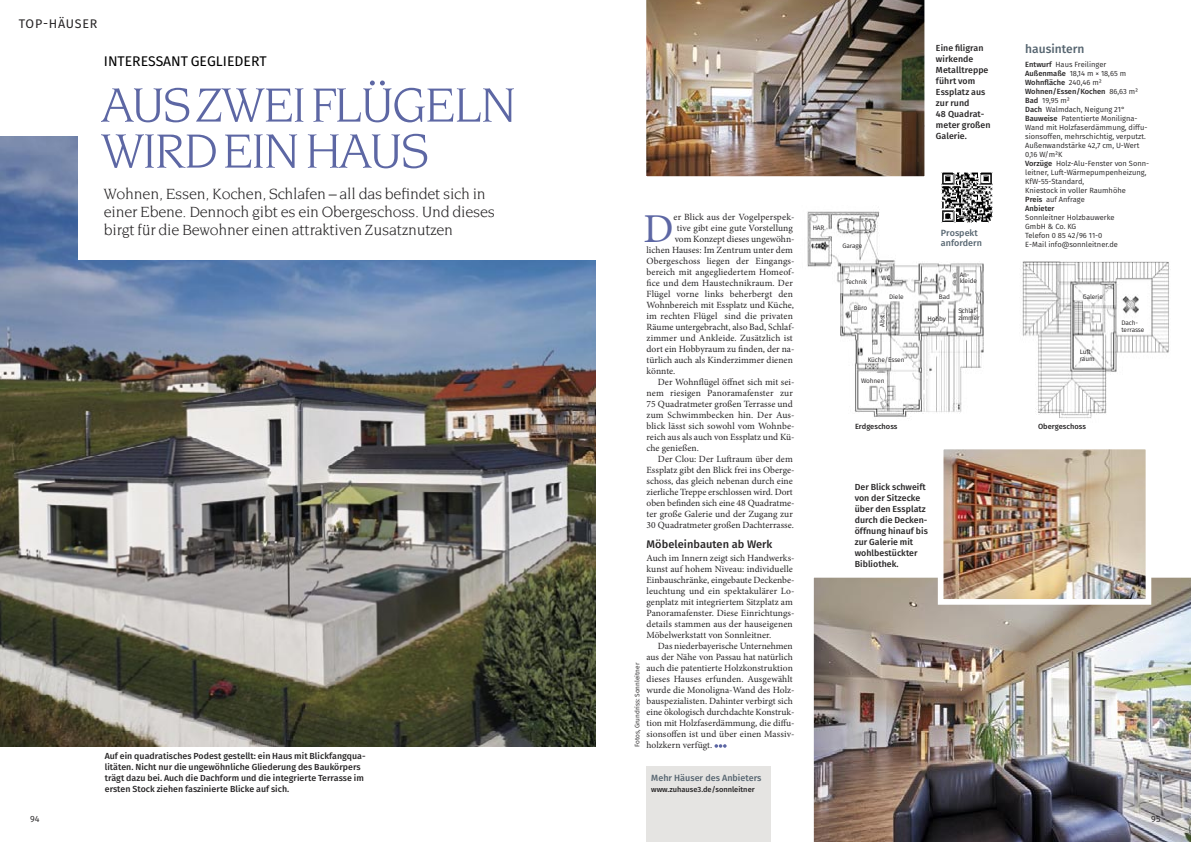
<style>
.page{position:relative;width:1191px;height:842px;background:#fff}
.page>*{position:absolute;margin:0;border:0;box-sizing:border-box;transform-origin:0 0}
.t1{font:52px "Novarese Std";letter-spacing:-.05em;color:#5d67a4}
.t2{font:41px "Minion Pro";color:#5d67a4}
.t3{font:16px/18px "Novarese Std";letter-spacing:-.015em;color:#272526}
.t4{font:14px "Fira Sans";color:#000}
.t5{font:12.5px "Fira Sans";letter-spacing:.06em;color:#272526}
.t6{font:500 12px "Fira Sans";color:#566570}
.t7{font:500 11px "Fira Sans";letter-spacing:.005em;color:#272526}
.t8{font:9.5px/11px "Minion Pro";letter-spacing:.005em;color:#272526}
.t9{font:500 9px/9.5px "Fira Sans";color:#566570}
.t10{font:9px "Fira Sans";color:#272526}
.t11{font:500 8.8px/11px "Fira Sans";letter-spacing:.005em;color:#272526}
.t12{font:7.5px/9px "Fira Sans";color:#272526}
.t13{font:500 7.5px "Fira Sans";color:#272526}
.t14{font:6.5px/7px "Fira Sans";letter-spacing:-.02em;color:#272526}
.t15{font:6.5px "Fira Sans";color:#272526}
.s1{font-weight:500}
.s2{font-weight:400}
</style>
<div class="page">
<img style="left:813px;top:577px;width:378px;height:265px">
<img style="left:807px;top:211px;width:177px;height:206px">
<img style="left:1022px;top:261px;width:147px;height:158px">
<img style="left:0;top:137px;width:596px;height:610px">
<img style="left:646px;top:0;width:279px;height:177px">
<img style="left:944px;top:451px;width:200px;height:147px">
<div style="left:937px;top:444px;width:214px;height:161px;border:6px solid #fff"></div>
<div style="left:78px;top:32px;width:529px;height:227px;background:#fff"></div>
<svg style="left:714px;top:744px;width:12px;height:4px"></svg>
<img style="left:935px;top:172px;width:58px;height:57px">
<div style="left:646px;top:767px;width:125px;height:75px;background:#e5e4e2"></div>
<p class="t5" style="left:19px;top:20px;width:80px">TOP-HÄUSER</p>
<p class="t4" style="left:104px;top:56px;width:164px">INTERESSANT GEGLIEDERT</p>
<p class="t1" style="left:101px;top:85px;width:417px">AUS ZWEI FLÜGELN</p>
<p class="t1" style="left:101px;top:131px;width:330px">WIRD EIN HAUS</p>
<p class="t3" style="left:104px;top:186px;width:393px">Wohnen, Essen, Kochen, Schlafen – all das befindet sich in einer Ebene. Dennoch gibt es ein Obergeschoss. Und dieses birgt für die Bewohner einen attraktiven Zusatznutzen</p>
<p class="t11" style="left:105px;top:751px;width:262px">Auf ein quadratisches Podest gestellt: ein Haus mit Blickfangqua&shy;litäten. Nicht nur die ungewöhnliche Gliederung des Baukörpers trägt dazu bei. Auch die Dachform und die integrierte Terrasse im ersten Stock ziehen faszinierte Blicke auf sich.</p>
<p class="t8" style="left:673px;top:212px;width:122px">er Blick aus der Vogelperspek-</p>
<p class="t8" style="left:677px;top:223px;width:117px">tive gibt eine gute Vorstellung</p>
<p class="t8" style="left:674px;top:234px;width:121px">vom Konzept dieses ungewöhn-</p>
<p class="t8" style="left:646px;top:245px;width:148px">lichen Hauses: Im Zentrum unter dem</p>
<p class="t8" style="left:646px;top:256px;width:150px">Obergeschoss liegen der Eingangs -</p>
<p class="t8" style="left:646px;top:267px;width:150px">bereich mit angegliedertem Homeof-</p>
<p class="t8" style="left:646px;top:278px;width:148px">fice und dem Haustechnik raum. Der</p>
<p class="t8" style="left:646px;top:289px;width:148px">Flügel vorne links beherbergt den</p>
<p class="t8" style="left:646px;top:300px;width:149px">Wohnbereich mit Essplatz und Küche,</p>
<p class="t8" style="left:646px;top:311px;width:148px">im rechten Flügel sind die privaten</p>
<p class="t8" style="left:646px;top:322px;width:150px">Räume untergebracht, also Bad, Schlaf-</p>
<p class="t8" style="left:646px;top:333px;width:148px">zimmer und Ankleide. Zusätzlich ist</p>
<p class="t8" style="left:646px;top:344px;width:150px">dort ein Hobbyraum zu finden, der na-</p>
<p class="t8" style="left:646px;top:355px;width:148px">türlich auch als Kinderzimmer dienen</p>
<p class="t8" style="left:646px;top:366px;width:30px">könnte.</p>
<p class="t8" style="left:646px;top:377px;width:150px;text-indent:11px">Der Wohnflügel öffnet sich mit sei&shy;nem riesigen Panoramafenster zur<br>75 Quadratmeter großen Terrasse und zum Schwimmbecken hin. Der Aus&shy;blick lässt sich sowohl vom Wohnbe&shy;reich aus als auch von Essplatz und Kü&shy;che genießen.</p>
<p class="t8" style="left:646px;top:454px;width:150px;text-indent:11px">Der Clou: Der Luftraum über dem Essplatz gibt den Blick frei ins Oberge&shy;schoss, das gleich nebenan durch eine zierliche Treppe erschlossen wird. Dort oben befinden sich eine 48 Quadratme&shy;ter große Galerie und der Zugang zur 30 Quadratmeter großen Dach terrasse.</p>
<p class="t7" style="left:646px;top:539px;width:127px">Möbeleinbauten ab Werk</p>
<p class="t8" style="left:646px;top:553px;width:150px">Auch im Innern zeigt sich Handwerks&shy;kunst auf hohem Niveau: individuelle Einbauschränke, eingebaute Deckenbe&shy;leuchtung und ein spektakulärer Lo&shy;genplatz mit integriertem Sitzplatz am Panoramafenster. Diese Einrichtungs&shy;details stammen aus der hauseigenen Möbelwerk statt von Sonnleitner.</p>
<p class="t8" style="left:646px;top:641px;width:150px;text-indent:11px">Das niederbayerische Unternehmen aus der Nähe von Passau hat natürlich auch die patentierte Holzkonstruktion dieses Hauses erfunden. Ausgewählt wurde die Monoligna-Wand des Holz&shy;bauspezialisten. Dahinter verbirgt sich eine ökologisch durchdachte Konstruk&shy;tion mit Holz faserdämmung, die diffu&shy;sionsoffen ist und über einen Massiv&shy;holzkern verfügt.</p>
<p class="t2" style="left:643px;top:213px;width:32px">D</p>
<p class="t15" style="left:634px;top:747px;width:86px;rotate:-90deg">Fotos, Grundriss: Sonnleitner</p>
<p class="t9" style="left:651px;top:774px;width:112px">Mehr Häuser des Anbieters</p>
<p class="t13" style="left:651px;top:786px;width:105px">www.zuhause3.de/sonnleitner</p>
<p class="t14" style="left:812px;top:225px;width:13px">HAR</p>
<p class="t14" style="left:842px;top:242px;width:21px">Garage</p>
<p class="t14" style="left:845px;top:279px;width:23px">Technik</p>
<p class="t14" style="left:853px;top:305px;width:15px">Büro</p>
<p class="t11" style="left:936px;top:43px;width:56px">Eine filigran wirkende<br>Metall treppe führt vom<br>Ess platz aus zur rund<br>48 Quadrat - meter großen<br>Galerie.</p>
<p class="t14" style="left:881px;top:274px;width:10px">WC</p>
<p class="t14" style="left:889px;top:294px;width:16px">Diele</p>
<p class="t9" style="left:941px;top:229px;width:43px">Prospekt anfordern</p>
<p class="t14" style="left:939px;top:294px;width:13px">Bad</p>
<p class="t14" style="left:959px;top:272px;width:19px;line-height:6px">An&shy;kleide</p>
<p class="t6" style="left:1025px;top:44px;width:61px">hausintern</p>
<p class="t12" style="left:1025px;top:61px;width:83px"><span class="s1">Entwurf</span> Haus Freilinger</p>
<p class="t12" style="left:1025px;top:70px;width:102px"><span class="s1">Außenmaße</span> 18,14 m × 18,65 m</p>
<p class="t13" style="left:1025px;top:80px;width:78px">Wohnfläche <span class="s2">240,46 m²</span></p>
<p class="t13" style="left:1025px;top:89px;width:114px">Wohnen/Essen/Kochen <span class="s2">86,63 m²</span></p>
<p class="t12" style="left:1025px;top:97px;width:46px"><span class="s1">Bad</span> 19,95 m²</p>
<p class="t12" style="left:1025px;top:106px;width:101px"><span class="s1">Dach</span> Walmdach, Neigung 21°</p>
<p class="t12" style="left:1025px;top:115px;width:124px"><span class="s1">Bauweise</span> Patentierte Moniligna-<br>Wand mit Holzfaserdämmung, diffu&shy;sionsoffen, mehrschichtig, verputzt.<br>Außenwandstärke 42,7 cm, U-Wert<br>0,16 W/m²K</p>
<p class="t12" style="left:1025px;top:160px;width:125px"><span class="s1">Vorzüge</span> Holz-Alu-Fenster von Sonn&shy;leitner, Luft-Wärmepumpenheizung,<br>KfW-55-Standard,<br>Kniestock in voller Raumhöhe</p>
<p class="t12" style="left:1025px;top:196px;width:61px"><span class="s1">Preis</span> auf Anfrage</p>
<p class="t13" style="left:1025px;top:206px;width:31px">Anbieter</p>
<p class="t12" style="left:1025px;top:214px;width:91px">Sonnleitner Holzbauwerke<br>GmbH &amp; Co. KG</p>
<p class="t12" style="left:1025px;top:232px;width:79px">Telefon 0 85 42/96 11-0</p>
<p class="t12" style="left:1025px;top:241px;width:94px">E-Mail info@sonnleitner.de</p>
<p class="t14" style="left:1082px;top:294px;width:22px">Galerie</p>
<p class="t14" style="left:958px;top:307px;width:23px">Schlaf&shy;zimmer</p>
<p class="t14" style="left:879px;top:327px;width:15px;rotate:-90deg">Abst.</p>
<p class="t14" style="left:1121px;top:320px;width:24px">Dach - terrasse</p>
<p class="t14" style="left:927px;top:316px;width:20px">Hobby</p>
<p class="t14" style="left:867px;top:356px;width:38px">Küche/Essen</p>
<p class="t14" style="left:861px;top:377px;width:25px">Wohnen</p>
<p class="t14" style="left:1079px;top:349px;width:16px">Luft&shy;raum</p>
<p class="t13" style="left:855px;top:423px;width:44px">Erdgeschoss</p>
<p class="t13" style="left:1038px;top:423px;width:49px">Obergeschoss</p>
<p class="t11" style="left:854px;top:482px;width:75px">Der Blick schweift von der Sitzecke über den Ess platz durch die Decken&shy;öffnung hinauf bis zur Galerie mit wohlbestückter<br>Bibliothek.</p>
<p class="t10" style="left:30px;top:815px;width:11px">94</p>
<p class="t10" style="left:1151px;top:815px;width:11px">95</p>
</div>
